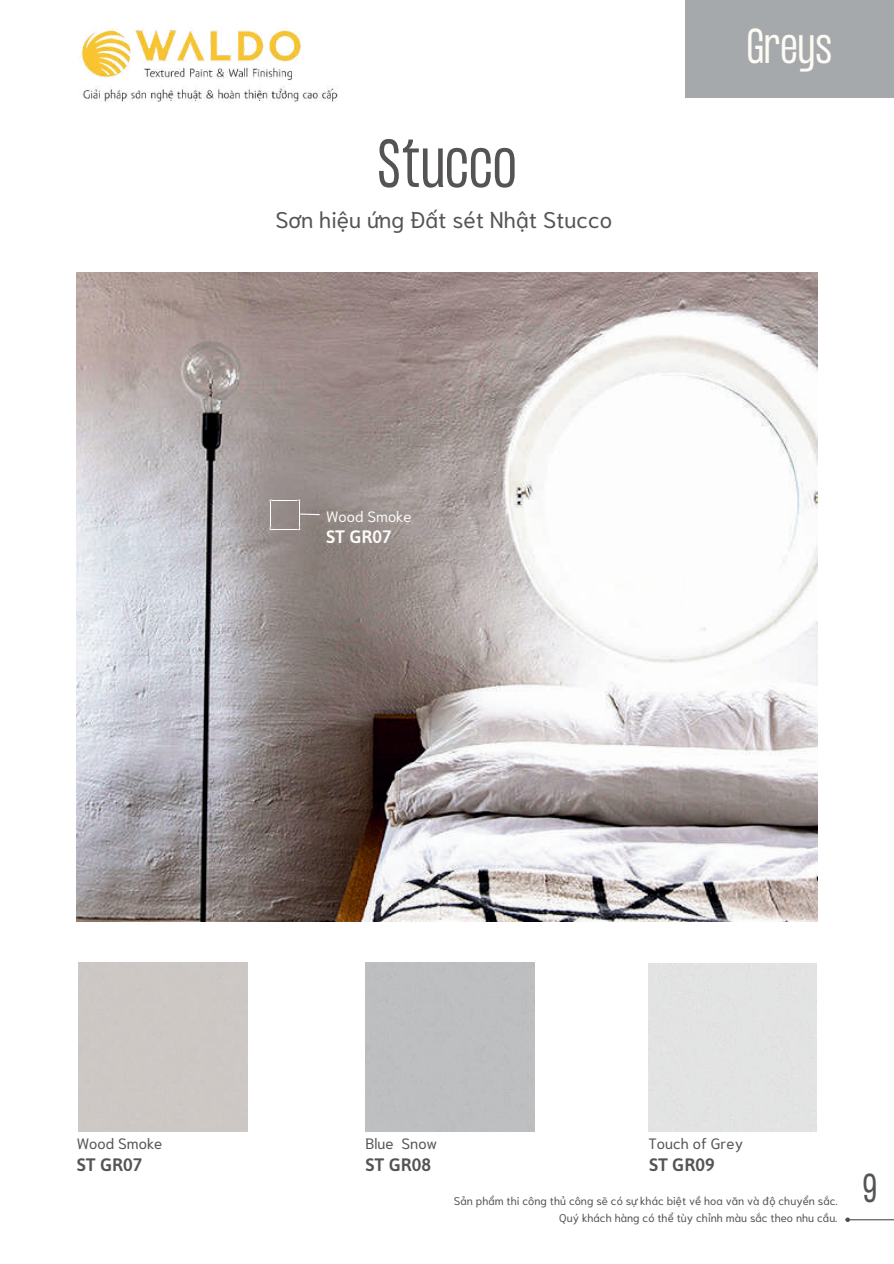
<style>
.page{position:relative;width:894px;height:1264px;background:#fff}
.page>*{position:absolute;margin:0;border:0;box-sizing:border-box;transform-origin:0 0}
.t1{font:59.25px "Formula Condensed";color:#555453}
.t2{font:42.75px "Formula Condensed";color:#fefbf5}
.t3{font:35.25px "Formula Condensed";color:#555453}
.t4{font:22.65px "Niramit";color:#555453}
.t5{font:600 18px "Asap";color:#555453}
.t6{font:600 18px "Asap";color:#fbfbfa}
.t7{font:15px "Niramit";color:#555453}
.t8{font:15px "Niramit";color:#f7f8f7}
.t9{font:11.25px/16.8px "Niramit";color:#555453;text-align:right}
</style>
<div class="page">
<img style="left:77px;top:273px;width:740px;height:648px">
<div style="left:685px;top:0;width:208px;height:98px;background:#a6a9ab"></div>
<img style="left:80px;top:29px;width:258px;height:73px">
<hr style="left:849px;top:1219px;width:44px;height:1px;background:#4d4f51">
<svg style="left:845px;top:1217px;width:4px;height:4px"></svg>
<svg style="left:269px;top:499px;width:52px;height:31px;background:#9a928f"></svg>
<h1 class="t1" style="left:377px;top:119px;width:141px">STUCCO</h1>
<h3 class="t4" style="left:275px;top:201px;width:338px">Sơn hiệu ứng Đất sét Nhật Stucco</h3>
<h3 class="t8" style="left:326px;top:504px;width:87px">Wood Smoke</h3>
<h3 class="t6" style="left:326px;top:524px;width:67px">ST GR07</h3>
<h2 class="t2" style="left:746px;top:14px;width:87px">GREYS</h2>
<h3 class="t7" style="left:77px;top:1130px;width:87px">Wood Smoke</h3>
<h3 class="t5" style="left:77px;top:1151px;width:67px">ST GR07</h3>
<h3 class="t7" style="left:365px;top:1130px;width:73px">Blue Snow</h3>
<h3 class="t5" style="left:365px;top:1151px;width:67px">ST GR08</h3>
<h3 class="t7" style="left:648px;top:1130px;width:96px">Touch of Grey</h3>
<h3 class="t5" style="left:649px;top:1151px;width:67px">ST GR09</h3>
<p class="t9" style="left:454px;top:1192px;width:385px">Sản phẩm thi công thủ công sẽ có sự khác biệt về hoa văn và độ chuyển sắc.<br>Quý khách hàng có thể tùy chỉnh màu sắc theo nhu cầu.</p>
<h3 class="t3" style="left:862px;top:1161px;width:16px">9</h3>
</div>
